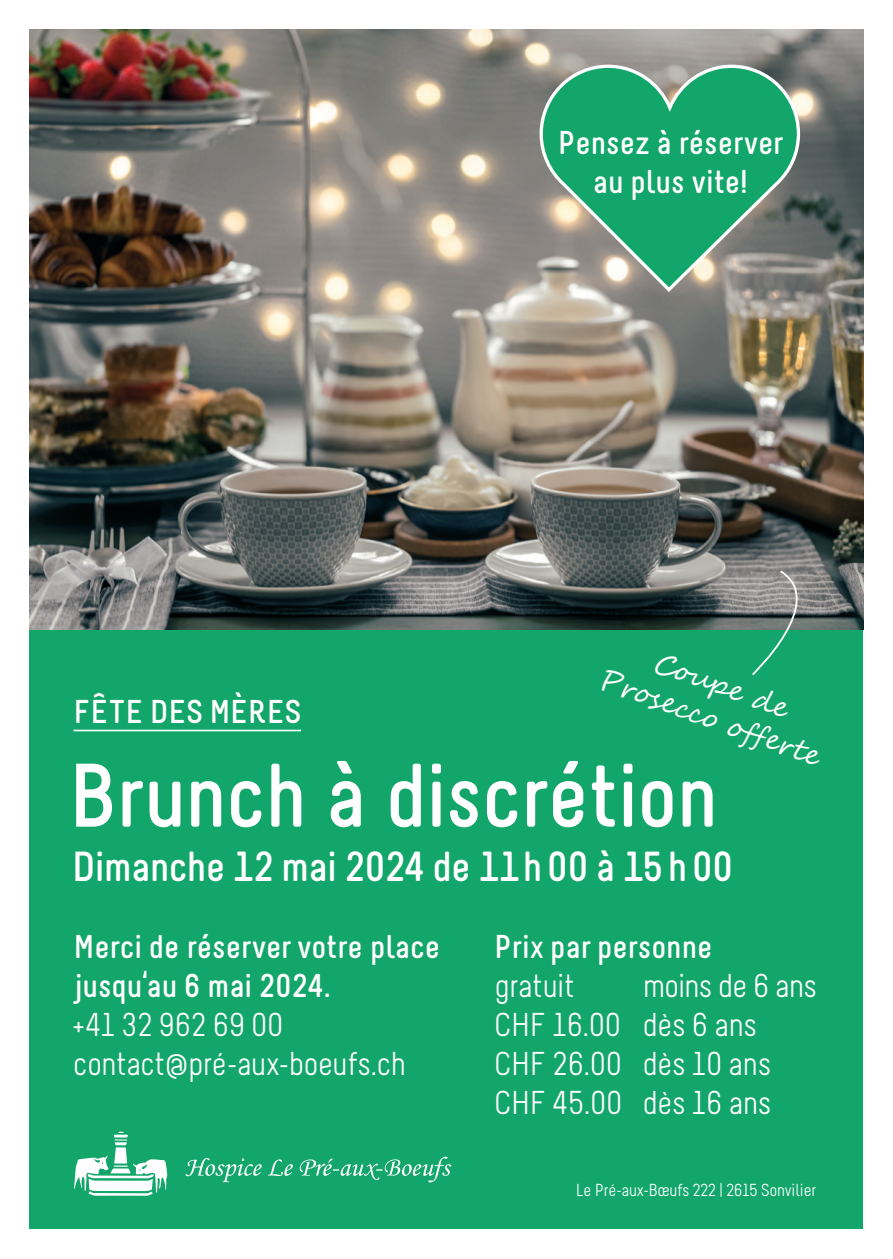
<style>
.page{position:relative;width:893px;height:1259px;background:#fff}
.page>*{position:absolute;margin:0;border:0;box-sizing:border-box;transform-origin:0 0}
.t1{font:700 90px "Melbourne";letter-spacing:-.015em;color:#fff}
.t2{font:700 42px "Melbourne";letter-spacing:-.005em;color:#fff}
.t3{font:33px/39px "Melbourne";color:#fff}
.t4{font:700 33px/39px "Melbourne";color:#fff}
.t5{font:28.8px/33.9px "Segoe Script";color:#fff;text-align:center}
.t6{font:17.4px "Melbourne";color:#fff}
</style>
<div class="page">
<div style="left:30px;top:612px;width:833px;height:617px;background:#13a66a"></div>
<svg style="left:186px;top:1156px;width:265px;height:26px"></svg>
<svg style="left:74px;top:1131px;width:93px;height:64px"></svg>
<hr style="left:74px;top:729px;width:227px;height:2px;background:#fff">
<img style="left:30px;top:30px;width:833px;height:599px">
<svg style="left:751px;top:569px;width:78px;height:107px"></svg>
<svg style="left:538px;top:63px;width:264px;height:231px;background:#4da27b"></svg>
<p class="t4" style="left:558px;top:123px;width:226px;text-align:center">Pensez à réserver au plus vite!</p>
<p class="t5" style="left:618px;top:630px;width:234px;rotate:20deg">Coupe de<br>Prosecco of ferte</p>
<p class="t4" style="left:74px;top:692px;width:229px">FÊTE DES MÈRES</p>
<h1 class="t1" style="left:68px;top:741px;width:652px">Brunch à discrétion</h1>
<p class="t2" style="left:72px;top:841px;width:663px">Dimanche 12 mai 2024 de 11h00 à 15h00</p>
<p class="t4" style="left:74px;top:927px;width:368px">Merci de réserver votre place jusqu‘au 6 mai 2024.</p>
<p class="t3" style="left:74px;top:1008px;width:334px">+41 32 962 69 00 contact@pré-aux-boeufs.ch</p>
<p class="t4" style="left:494px;top:927px;width:220px">Prix par personne</p>
<p class="t3" style="left:494px;top:969px;width:82px">gratuit</p>
<p class="t3" style="left:494px;top:969px;width:324px;text-indent:149px">moins de 6 ans<br>CHF 16.00 dès 6 ans<br>CHF 26.00 dès 10 ans<br>CHF 45.00 dès 16 ans</p>
<p class="t6" style="left:576px;top:1180px;width:242px">Le Pré-aux-Bœufs 222 | 2615 Sonvilier</p>
</div>
